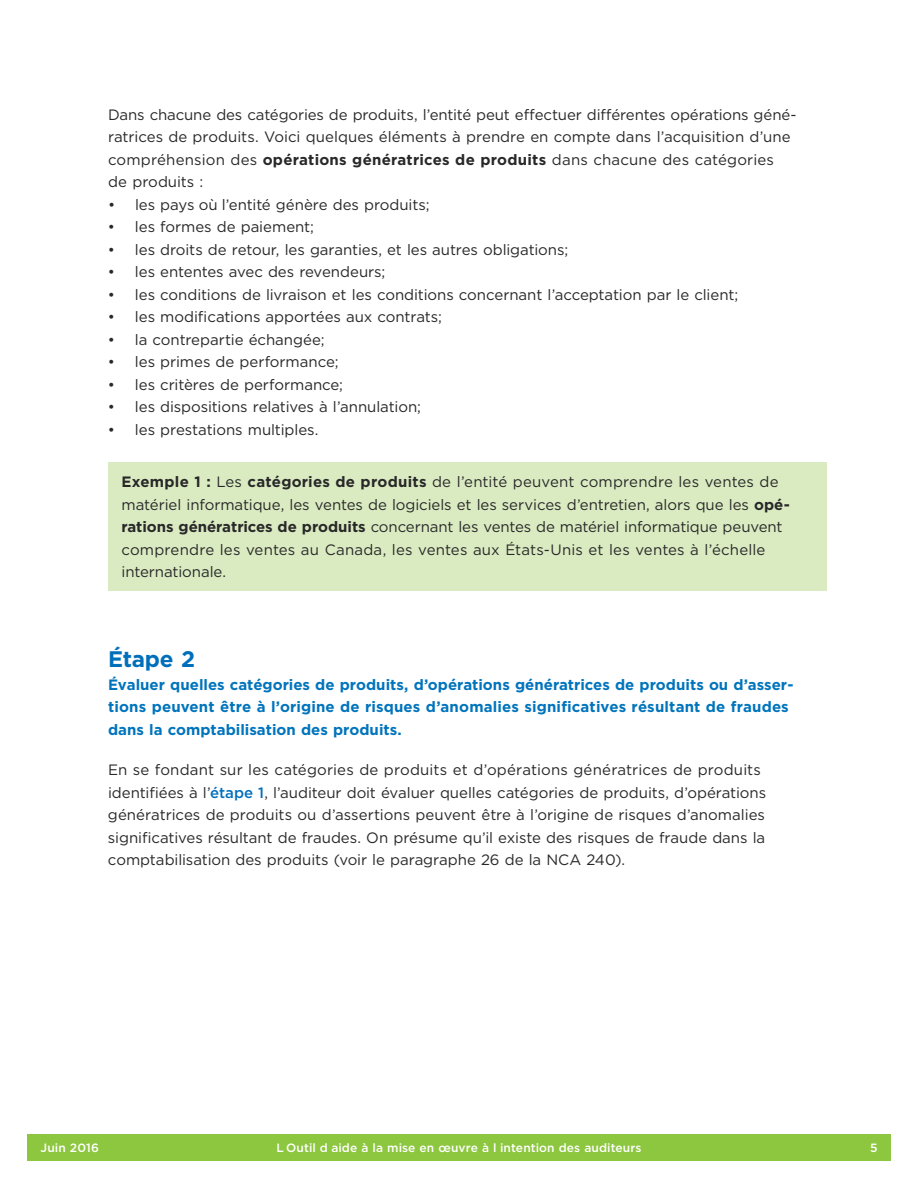
<style>
.page{position:relative;width:918px;height:1188px;background:#fff}
.page>*{position:absolute;margin:0;border:0;box-sizing:border-box;transform-origin:0 0}
.t1{font:700 22.5px "Gotham";letter-spacing:-.01em;color:#006fba}
.t2{font:15px/22.5px "Gotham";letter-spacing:-.005em;color:#292829}
.t3{font:700 15px/22.5px "Gotham";letter-spacing:.005em;color:#0074bc}
.t4{font:500 12px "Gotham";letter-spacing:.005em;color:#fff}
.s1{font-weight:700}
.s2{font-weight:500;color:#006fba}
</style>
<div class="page">
<div style="left:108px;top:462px;width:718px;height:129px;background:#daebc1"></div>
<div style="left:27px;top:1134px;width:864px;height:27px;background:#8dc63f"></div>
<p class="t2" style="left:108px;top:103px;width:690px">Dans chacune des catégories de produits, l’entité peut efectuer diférentes opérations géné&shy;ratrices de produits. Voici quelques éléments à prendre en compte dans l’acquisition d’une compréhension des <span class="s1">opérations génératrices de produits</span> dans chacune des catégories de produits :</p>
<p class="t2" style="left:108px;top:193px;width:323px">• les pays où l’entité génère des produits;</p>
<p class="t2" style="left:108px;top:216px;width:208px">• les formes de paiement;</p>
<p class="t2" style="left:108px;top:238px;width:462px">• les droits de retour, les garanties, et les autres obligations;</p>
<p class="t2" style="left:108px;top:261px;width:279px">• les ententes avec des revendeurs;</p>
<p class="t2" style="left:108px;top:283px;width:632px">• les conditions de livraison et les conditions concernant l’acceptation par le client;</p>
<p class="t2" style="left:108px;top:306px;width:336px">• les modifcations apportées aux contrats;</p>
<p class="t2" style="left:108px;top:328px;width:218px">• la contrepartie échangée;</p>
<p class="t2" style="left:108px;top:351px;width:232px">• les primes de performance;</p>
<p class="t2" style="left:108px;top:373px;width:237px">• les critères de performance;</p>
<p class="t2" style="left:108px;top:396px;width:314px">• les dispositions relatives à l’annulation;</p>
<p class="t2" style="left:108px;top:418px;width:212px">• les prestations multiples.</p>
<p class="t2" style="left:122px;top:471px;width:670px"><span class="s1">Exemple 1 :</span> Les <span class="s1">catégories de produits</span> de l’entité peuvent comprendre les ventes de matériel informatique, les ventes de logiciels et les services d’entretien, alors que les <span class="s1">opé&shy;rations génératrices de produits</span> concernant les ventes de matériel informatique peuvent comprendre les ventes au Canada, les ventes aux États-Unis et les ventes à l’échelle internationale.</p>
<h2 class="t1" style="left:108px;top:645px;width:89px">Étape 2</h2>
<h3 class="t3" style="left:108px;top:673px;width:687px">Évaluer quelles catégories de produits, d’opérations génératrices de produits ou d’asser&shy;tions peuvent être à l’origine de risques d’anomalies signifcatives résultant de fraudes dans la comptabilisation des produits.</h3>
<p class="t2" style="left:108px;top:759px;width:660px">En se fondant sur les catégories de produits et d’opérations génératrices de produits identifées à l’<span class="s2">étape 1</span>, l’auditeur doit évaluer quelles catégories de produits, d’opérations génératrices de produits ou d’assertions peuvent être à l’origine de risques d’anomalies signifcatives résultant de fraudes. On présume qu’il existe des risques de fraude dans la comptabilisation des produits (voir le paragraphe 26 de la NCA 240).</p>
<p class="t4" style="left:40px;top:1140px;width:60px">Juin 2016</p>
<p class="t4" style="left:277px;top:1140px;width:366px">L Outil d aide à la mise en œuvre à l intention des auditeurs</p>
<p class="t4" style="left:870px;top:1140px;width:9px">5</p>
</div>
